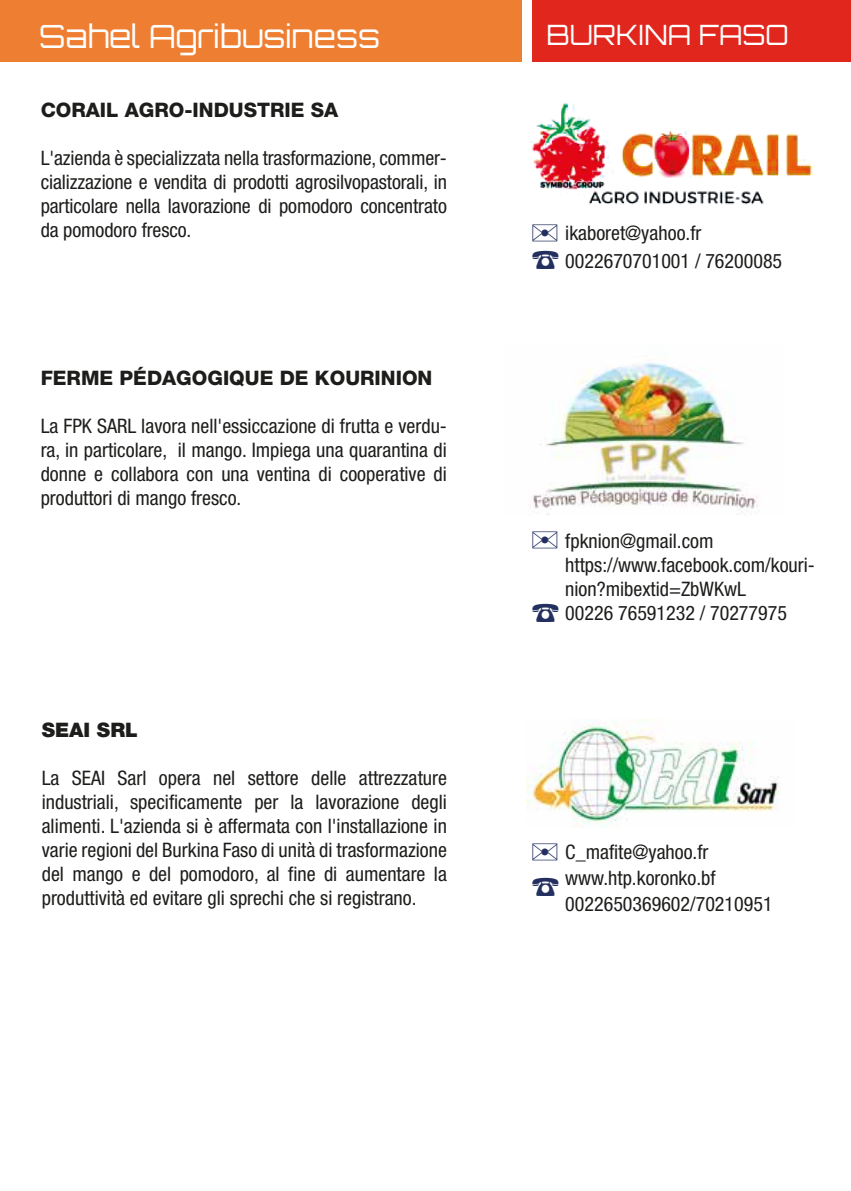
<style>
.page{position:relative;width:851px;height:1191px;background:#fff}
.page>*{position:absolute;margin:0;border:0;box-sizing:border-box;transform-origin:0 0}
.t1{font:32px "Orbitron";color:#fff}
.t2{font:28px "Orbitron";color:#fff}
.t3{font:condensed 20px/24px "Helvetica Neue";color:#1d1d1b;text-align:justify}
.t4{font:800 20px "Helvetica Neue";color:#1d1d1b}
.t5{font:900 20px "Helvetica Neue";color:#1d1d1b}
</style>
<div class="page">
<div style="left:0;top:0;width:522px;height:62px;background:#ee7e32"></div>
<img style="left:528px;top:363px;width:230px;height:152px">
<img style="left:526px;top:719px;width:253px;height:109px">
<img style="left:529px;top:103px;width:286px;height:102px">
<div style="left:532px;top:0;width:318px;height:62px;background:#e1261d"></div>
<h1 class="t1" style="left:39px;top:16px;width:342px">Sahel Agribusiness</h1>
<p class="t4" style="left:41px;top:98px;width:299px">CORAIL AGRO-INDUSTRIE SA</p>
<p class="t3" style="left:41px;top:146px;width:408px">L'azienda è specializzata nella trasformazione, commer&shy;cializzazione e vendita di prodotti agrosilvopastorali, in particolare nella lavorazione di pomodoro concentrato da pomodoro fresco.</p>
<p class="t4" style="left:41px;top:365px;width:393px">FERME PÉDAGOGIQUE DE KOURINION</p>
<p class="t3" style="left:41px;top:413px;width:408px">La FPK SARL lavora nell'essiccazione di frutta e verdu&shy;ra, in particolare, il mango. Impiega una quarantina di donne e collabora con una ventina di cooperative di produttori di mango fresco.</p>
<p class="t5" style="left:42px;top:718px;width:97px">SEAI SRL</p>
<p class="t3" style="left:42px;top:765px;width:406px">La SEAI Sarl opera nel settore delle attrezzature industriali, specificamente per la lavorazione degli alimenti. L'azienda si è affermata con l'installazione in varie regioni del Burkina Faso di unità di trasformazione del mango e del pomodoro, al fine di aumentare la produttività ed evitare gli sprechi che si registrano.</p>
<h2 class="t2" style="left:546px;top:17px;width:244px">BURKINA FASO</h2>
<p class="t3" style="left:565px;top:219px;width:218px;line-height:28px">ikaboret@yahoo.fr<br>0022670701001 / 76200085</p>
<p class="t3" style="left:565px;top:528px;width:251px;text-align:left">fpknion@gmail.com https://www.facebook.com/kouri&shy;nion?mibextid=ZbWKwL<br>00226 76591232 / 70277975</p>
<p class="t3" style="left:565px;top:838px;width:209px;line-height:26px;text-align:left">C_mafite@yahoo.fr www.htp.koronko.bf<br>0022650369602/70210951</p>
</div>
